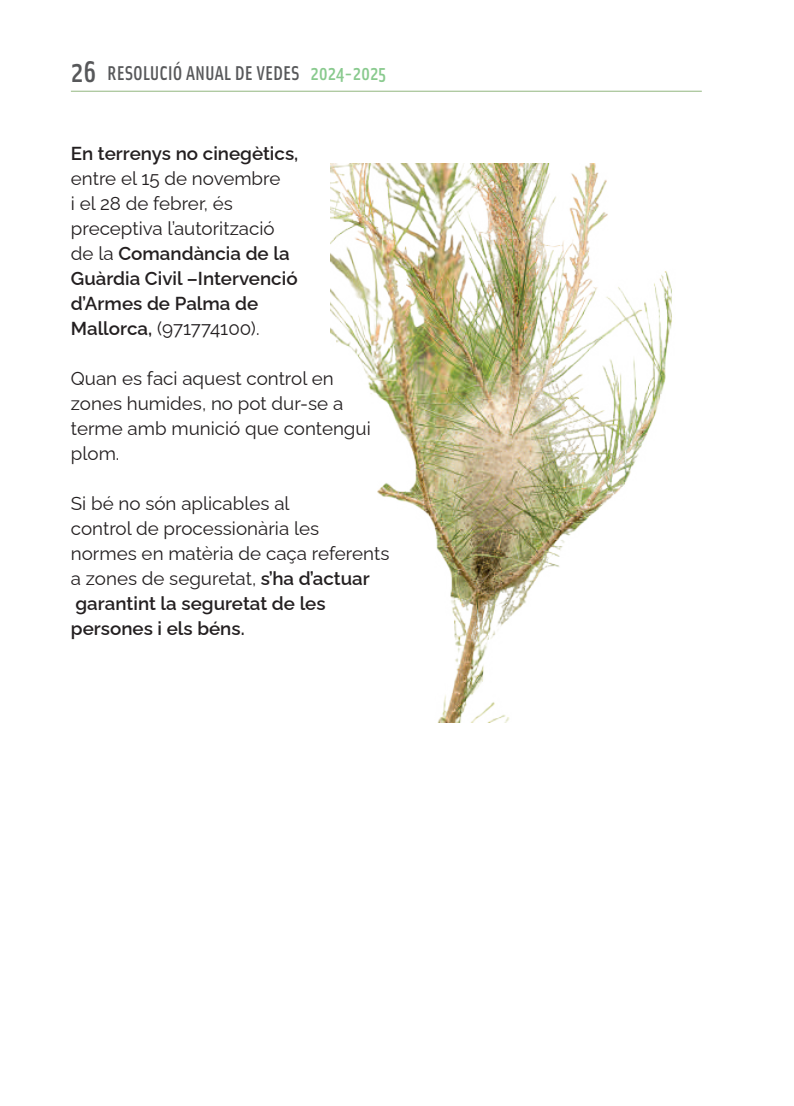
<style>
.page{position:relative;width:794px;height:1106px;background:#fff}
.page>*{position:absolute;margin:0;border:0;box-sizing:border-box;transform-origin:0 0}
.t1{font:500 20px "Solex";color:#57585a}
.t2{font:18.75px/25px "Raleway";color:#231f20}
.t3{font:100 18.75px "Raleway";color:#231f20}
.s1{font-size:30px}
.s2{color:#89ca8e}
.s3{font-weight:100}
</style>
<div class="page">
<hr style="left:71px;top:91px;width:631px;height:1px;background:#a8c599">
<img style="left:331px;top:164px;width:341px;height:558px">
<p class="t1" style="left:71px;top:60px;width:317px"><span class="s1">26</span> RESOLUCIÓ ANUAL DE VEDES <span class="s2">2024-2025</span></p>
<p class="t3" style="left:71px;top:138px;width:229px">En terrenys no cinegètics,</p>
<p class="t2" style="left:71px;top:163px;width:228px">entre el 15 de novembre<br>i el 28 de febrer, és preceptiva l’autorització de la <span class="s3">Comandància de la<br>Guàrdia Civil –Intervenció d’Armes de Palma de<br>Mallorca,</span> (971774100).</p>
<p class="t2" style="left:71px;top:363px;width:301px">Quan es faci aquest control en zones humides, no pot dur-se a terme amb munició que contengui plom.</p>
<p class="t2" style="left:71px;top:488px;width:320px">Si bé no són aplicables al<br>control de processionària les normes en matèria de caça referents a zones de seguretat, <span class="s3">s’ha d’actuar garantint la seguretat de les persones i els béns.</span></p>
</div>
